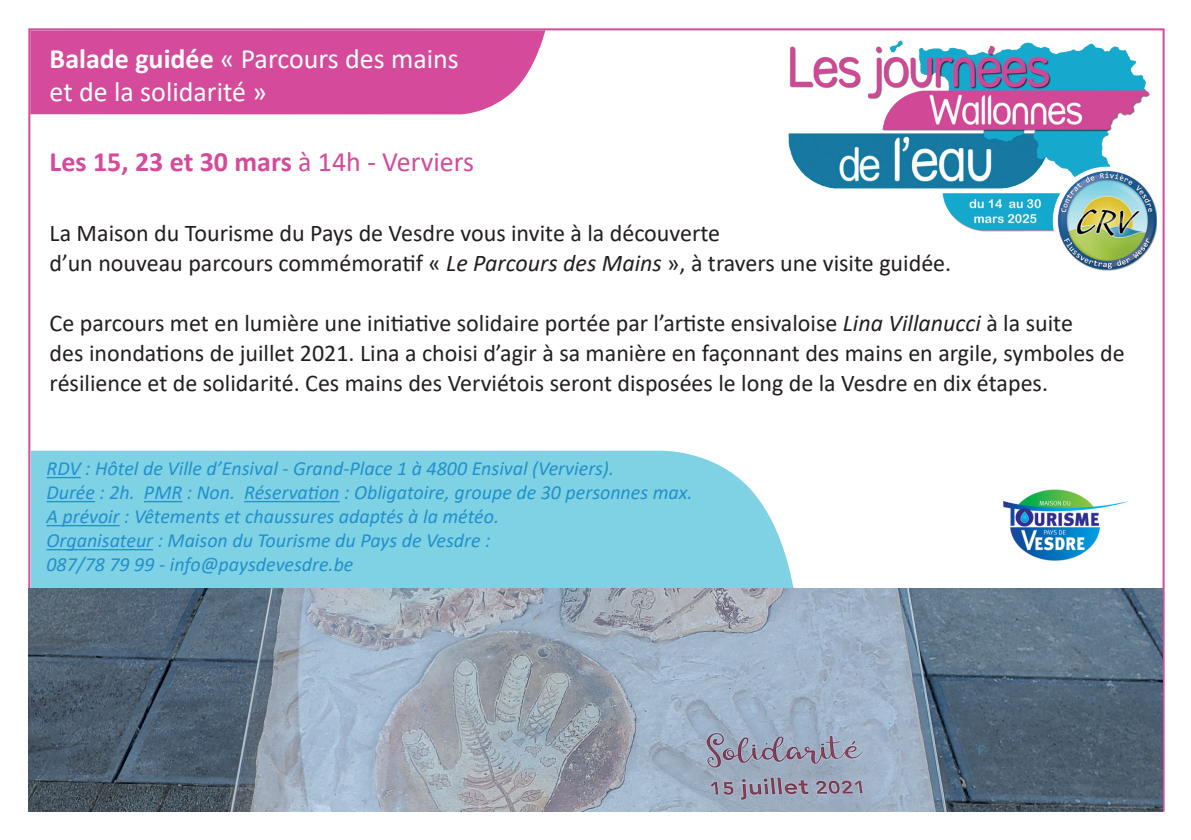
<style>
.page{position:relative;width:1191px;height:840px;background:#fff}
.page>*{position:absolute;margin:0;border:0;box-sizing:border-box;transform-origin:0 0}
.t1{font:28px/33.6px "Calibri";color:#fff}
.t2{font:700 28px "Calibri";color:#d54a9a}
.t3{font:24px/30px "Calibri";color:#231f20}
.t4{font:italic 20px/24px "Calibri";color:#2290cc}
.s1{font-weight:700}
.s2{font-weight:400}
.s3{font-style:italic}
</style>
<div class="page">
<img style="left:788px;top:40px;width:369px;height:231px">
<div style="left:31px;top:450px;width:763px;height:137px;background:#7fd2e4"></div>
<div style="left:30px;top:30px;width:515px;height:84px;background:#d54a9a"></div>
<img style="left:28px;top:587px;width:1134px;height:224px">
<img style="left:1003px;top:489px;width:126px;height:72px">
<hr style="left:46px;top:476px;width:35px;height:2px;background:#2290cc">
<hr style="left:46px;top:500px;width:49px;height:2px;background:#2290cc">
<hr style="left:144px;top:500px;width:38px;height:2px;background:#2290cc">
<hr style="left:244px;top:500px;width:95px;height:2px;background:#2290cc">
<hr style="left:46px;top:524px;width:74px;height:2px;background:#2290cc">
<hr style="left:46px;top:548px;width:107px;height:2px;background:#2290cc">
<p class="t1" style="left:50px;top:41px;width:411px"><span class="s1">Balade guidée</span> « Parcours des mains et de la solidarité »</p>
<p class="t2" style="left:50px;top:142px;width:426px">Les 15, 23 et 30 mars <span class="s2">à 14h - Verviers</span></p>
<p class="t3" style="left:50px;top:217px;width:903px">La Maison du Tourisme du Pays de Vesdre vous invite à la découverte<br>d’un nouveau parcours commémoratif « <span class="s3">Le Parcours des Mains</span> », à travers une visite guidée.</p>
<p class="t3" style="left:50px;top:307px;width:1076px">Ce parcours met en lumière une initiative solidaire portée par l’artiste ensivaloise <span class="s3">Lina Villanucci</span> à la suite<br>des inondations de juillet 2021. Lina a choisi d’agir à sa manière en façonnant des mains en argile, symboles de résilience et de solidarité. Ces mains des Verviétois seront disposées le long de la Vesdre en dix étapes.</p>
<p class="t4" style="left:46px;top:455px;width:647px">RDV : Hôtel de Ville d’Ensival - Grand-Place 1 à 4800 Ensival (Verviers).<br>Durée : 2h. PMR : Non. Réservation : Obligatoire, groupe de 30 personnes max.<br>A prévoir : Vêtements et chaussures adaptés à la météo.<br>Organisateur : Maison du Tourisme du Pays de Vesdre :<br>087/78 79 99 - info@paysdevesdre.be</p>
</div>
